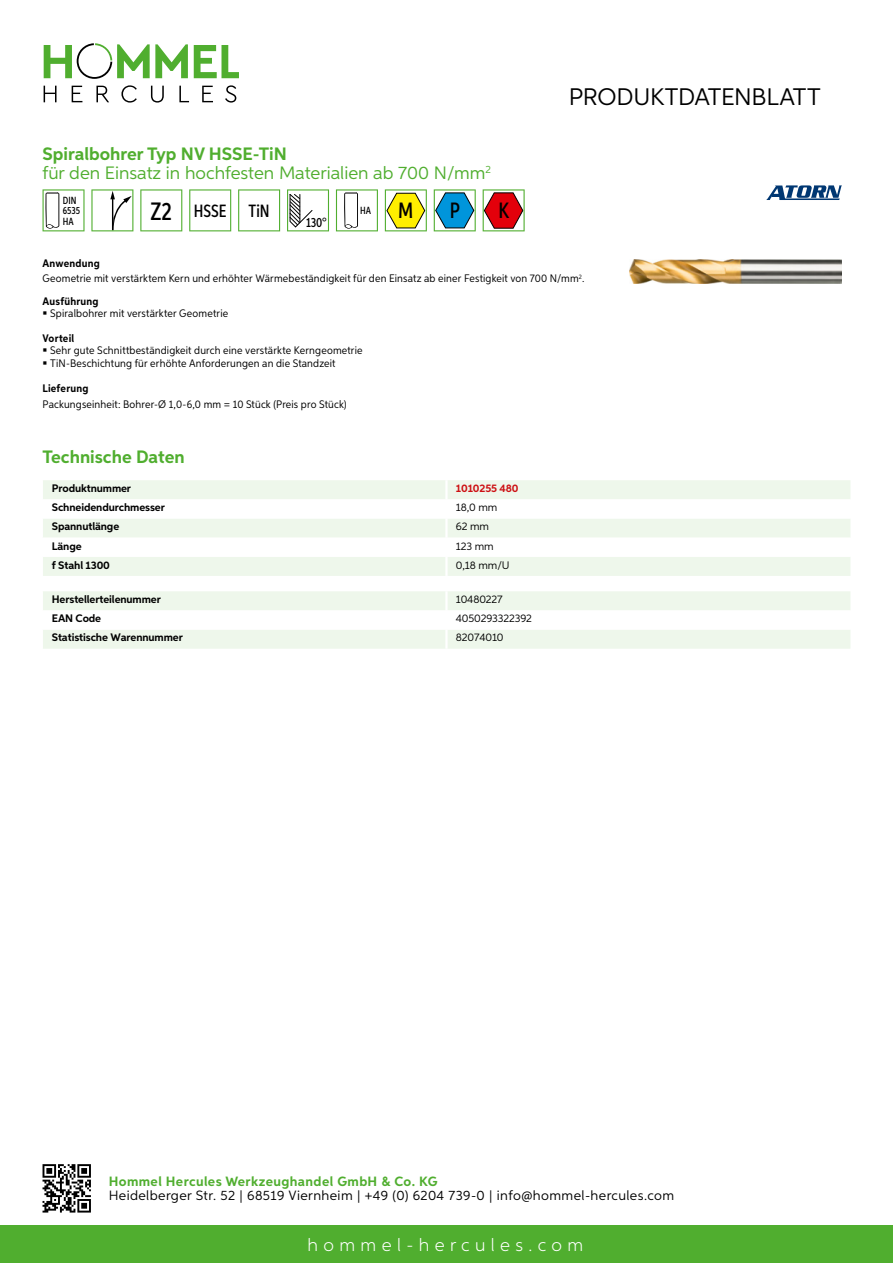
<style>
.page{position:relative;width:893px;height:1263px;background:#fff}
.page>*{position:absolute;margin:0;border:0;box-sizing:border-box;transform-origin:0 0}
.t1{font:24px "Aspira";letter-spacing:-.01em;color:#000}
.t2{font:500 22.2px "Aspira XX Nar";color:#000}
.t3{font:18px/19.8px "Aspira";color:#50ae2f}
.t4{font:300 18px "Aspira";letter-spacing:.3em;color:#fff}
.t5{font:700 18px "Aspira";color:#50ae2f}
.t6{font:500 17.85px "Aspira XX Nar";color:#000}
.t7{font:13.5px "Aspira";letter-spacing:.03em;color:#000}
.t8{font:700 13.5px "Aspira";letter-spacing:.03em;color:#50ae2f}
.t9{font:500 13.35px "Aspira XX Nar";color:#000}
.t10{font:10.95px/15.1px "Aspira Nar";letter-spacing:.015em;color:#000}
.t11{font:700 10.95px "Aspira";letter-spacing:-.01em;color:#000}
.t12{font:10.95px "Aspira";letter-spacing:-.01em;color:#000}
.t13{font:700 10.95px "Aspira Nar";letter-spacing:.02em;color:#000}
.t14{font:700 10.95px "Aspira";letter-spacing:-.01em;color:#cd1013}
.t15{font:500 10.35px/10.4px "Aspira XX Nar";color:#000}
.s1{font-weight:700}
.s2{font-size:25.2px}
.s3{font-size:22.2px}
</style>
<div class="page">
<div style="left:0;top:1226px;width:893px;height:37px;background:#50ae2f"></div>
<svg style="left:43px;top:1164px;width:48px;height:48px"></svg>
<svg style="left:194px;top:45px;width:45px;height:33px"></svg>
<svg style="left:44px;top:43px;width:144px;height:36px"></svg>
<svg style="left:44px;top:86px;width:13px;height:16px"></svg>
<svg style="left:72px;top:86px;width:10px;height:16px"></svg>
<svg style="left:96px;top:86px;width:13px;height:16px"></svg>
<svg style="left:121px;top:85px;width:16px;height:18px"></svg>
<svg style="left:151px;top:86px;width:13px;height:17px"></svg>
<svg style="left:179px;top:86px;width:10px;height:16px"></svg>
<svg style="left:202px;top:86px;width:11px;height:16px"></svg>
<svg style="left:225px;top:85px;width:11px;height:18px"></svg>
<div style="left:43px;top:480px;width:807px;height:96px;background:#eef7eb"></div>
<svg style="left:43px;top:499px;width:807px;height:58px"></svg>
<hr style="left:445px;top:480px;width:3px;height:19px;background:#fff">
<hr style="left:445px;top:499px;width:3px;height:19px;background:#fff">
<hr style="left:445px;top:518px;width:3px;height:20px;background:#fff">
<hr style="left:445px;top:538px;width:3px;height:19px;background:#fff">
<hr style="left:445px;top:557px;width:3px;height:19px;background:#fff">
<svg style="left:43px;top:591px;width:807px;height:58px"></svg>
<hr style="left:445px;top:630px;width:3px;height:19px;background:#fff">
<svg style="left:43px;top:189px;width:42px;height:42px"></svg>
<svg style="left:91px;top:189px;width:42px;height:42px"></svg>
<svg style="left:140px;top:189px;width:42px;height:42px"></svg>
<svg style="left:189px;top:189px;width:42px;height:42px"></svg>
<svg style="left:238px;top:189px;width:42px;height:42px"></svg>
<svg style="left:287px;top:189px;width:42px;height:42px"></svg>
<svg style="left:336px;top:189px;width:42px;height:42px"></svg>
<svg style="left:385px;top:189px;width:42px;height:42px"></svg>
<svg style="left:434px;top:189px;width:42px;height:42px"></svg>
<svg style="left:483px;top:189px;width:42px;height:42px"></svg>
<img style="left:629px;top:259px;width:213px;height:24px">
<svg style="left:766px;top:185px;width:76px;height:15px"></svg>
<h3 class="t3" style="left:43px;top:143px;width:450px"><span class="s1">Spiralbohrer Typ NV HSSE-TiN<br></span>für den Einsatz in hochfesten Materialien ab 700 N /mm<sup>2</sup></h3>
<p class="t15" style="left:63px;top:195px;width:19px">DIN<br>6535<br>HA</p>
<h3 class="t6" style="left:151px;top:200px;width:120px"><span class="s2">Z2</span> HSSE TiN</h3>
<p class="t9" style="left:306px;top:215px;width:22px">130°</p>
<p class="t15" style="left:360px;top:205px;width:55px">HA <span class="s3">M</span></p>
<h2 class="t2" style="left:450px;top:197px;width:12px">P</h2>
<h2 class="t2" style="left:498px;top:197px;width:12px">K</h2>
<h1 class="t1" style="left:569px;top:82px;width:253px">Produktdatenblatt</h1>
<p class="t10" style="left:43px;top:256px;width:543px"><span class="s1">Anwendung<br></span>Geometrie mit verstärktem Kern und erhöhter Wärmebeständigkeit für den Einsatz ab einer Festigkeit von 700 N/mm<sup>2</sup>.</p>
<p class="t13" style="left:43px;top:294px;width:58px">Ausführung</p>
<p class="t10" style="left:50px;top:306px;width:180px">Spiralbohrer mit verstärkter Geometrie</p>
<p class="t13" style="left:43px;top:331px;width:33px">Vorteil</p>
<p class="t10" style="left:50px;top:344px;width:314px;line-height:12.8px">Sehr gute Schnittbeständigkeit durch eine verstärkte Kerngeometrie<br>TiN-Beschichtung für erhöhte Anforderungen an die Standzeit</p>
<p class="t13" style="left:43px;top:382px;width:47px">Lieferung</p>
<p class="t10" style="left:43px;top:396px;width:306px">Packungseinheit: Bohrer-Ø 1,0-6,0 mm = 10 Stück (Preis pro Stück)</p>
<h3 class="t5" style="left:43px;top:446px;width:144px">Technische Daten</h3>
<p class="t11" style="left:52px;top:482px;width:81px">Produktnummer</p>
<p class="t14" style="left:456px;top:482px;width:64px">1010255 480</p>
<p class="t11" style="left:52px;top:501px;width:115px">Schneidendurchmesser</p>
<p class="t12" style="left:456px;top:501px;width:43px">18,0 mm</p>
<p class="t11" style="left:52px;top:520px;width:69px">Spannutlänge</p>
<p class="t12" style="left:456px;top:520px;width:35px">62 mm</p>
<p class="t11" style="left:52px;top:539px;width:31px">Länge</p>
<p class="t12" style="left:456px;top:539px;width:39px">123 mm</p>
<p class="t11" style="left:52px;top:558px;width:60px">f Stahl 1300</p>
<p class="t12" style="left:456px;top:558px;width:53px">0,18 mm/U</p>
<p class="t11" style="left:52px;top:593px;width:111px">Herstellerteilenummer</p>
<p class="t12" style="left:456px;top:593px;width:48px">10480227</p>
<p class="t11" style="left:52px;top:612px;width:51px">EAN Code</p>
<p class="t12" style="left:456px;top:612px;width:78px">4050293322392</p>
<p class="t11" style="left:52px;top:631px;width:132px">Statistische Warennummer</p>
<p class="t12" style="left:456px;top:631px;width:49px">82074010</p>
<p class="t8" style="left:109px;top:1172px;width:330px">Hommel Hercules Werkzeughandel GmbH &amp; Co. KG</p>
<p class="t7" style="left:109px;top:1187px;width:567px">Heidelberger Str. 52 | 68519 Viernheim | +49 (0) 6204 739-0 | info@hommel-hercules.com</p>
<h3 class="t4" style="left:307px;top:1234px;width:277px">hommel-hercules.com</h3>
</div>
